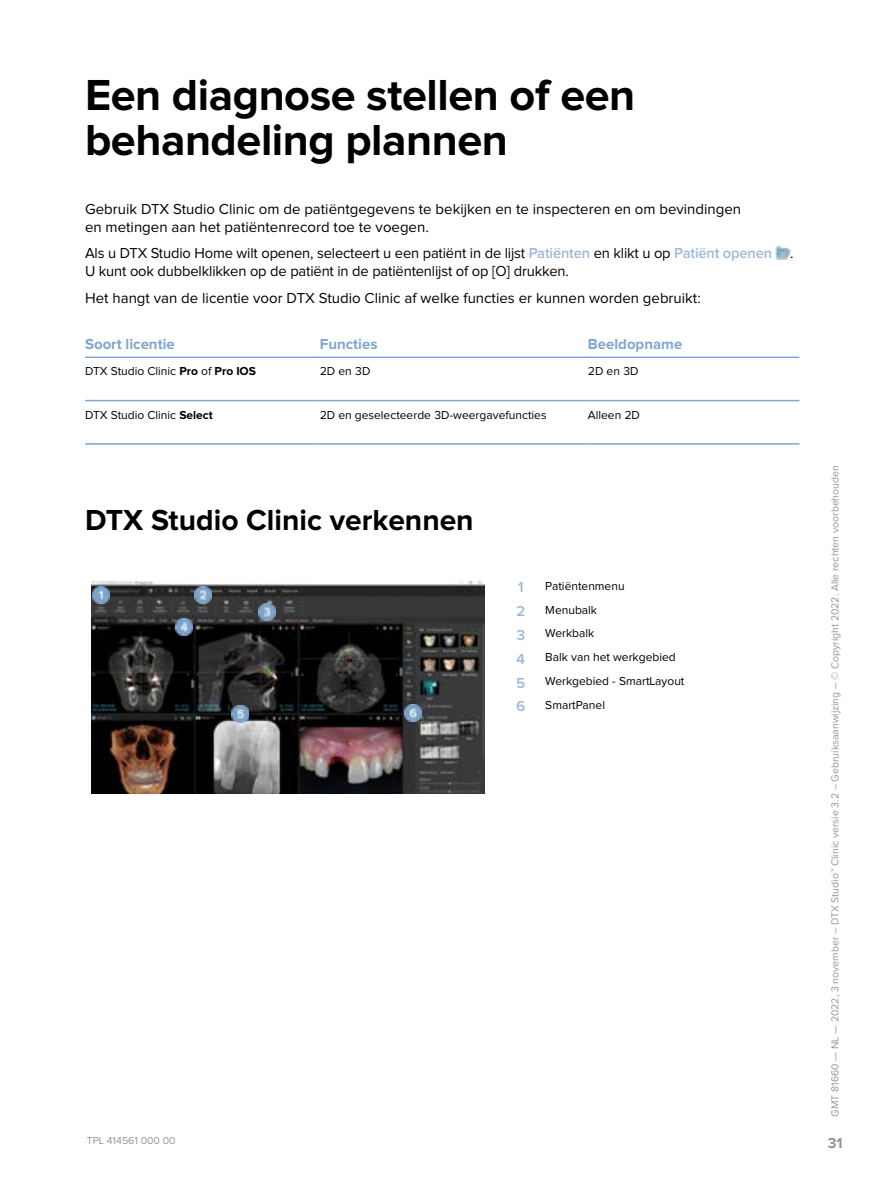
<style>
.page{position:relative;width:893px;height:1191px;background:#fff}
.page>*{position:absolute;margin:0;border:0;box-sizing:border-box;transform-origin:0 0}
.t1{font:700 45px/45px "Proxima Nova";letter-spacing:-.01em;color:#000}
.t2{font:700 30px "Proxima Nova";color:#000}
.t3{font:15px/18px "Proxima Nova";color:#000}
.t4{font:700 15px "Proxima Nova";color:#80a7cf}
.t5{font:600 15px "Proxima Nova";color:#9db9d9}
.t6{font:700 15px "Proxima Nova";color:#939598}
.t7{font:12px "Proxima Nova";color:#000}
.t8{font:10.5px "Proxima Nova";color:#969699}
.s1{font-weight:600;color:#9db9d9}
.s2{font-weight:700}
</style>
<div class="page">
<img style="left:776px;top:246px;width:14px;height:14px">
<hr style="left:85px;top:356px;width:235px;height:2px;background:#80a7cf">
<hr style="left:320px;top:356px;width:268px;height:2px;background:#80a7cf">
<hr style="left:588px;top:356px;width:211px;height:2px;background:#80a7cf">
<hr style="left:85px;top:400px;width:235px;height:1px;background:#80a7cf">
<hr style="left:320px;top:400px;width:268px;height:1px;background:#80a7cf">
<hr style="left:588px;top:400px;width:211px;height:1px;background:#80a7cf">
<hr style="left:85px;top:443px;width:235px;height:1px;background:#80a7cf">
<hr style="left:320px;top:443px;width:268px;height:1px;background:#80a7cf">
<hr style="left:588px;top:443px;width:211px;height:1px;background:#80a7cf">
<img style="left:91px;top:580px;width:394px;height:213px">
<img style="left:93px;top:586px;width:17px;height:17px">
<img style="left:194px;top:586px;width:17px;height:17px">
<img style="left:259px;top:603px;width:17px;height:17px">
<img style="left:175px;top:619px;width:17px;height:17px">
<img style="left:232px;top:705px;width:17px;height:17px">
<img style="left:405px;top:704px;width:17px;height:17px">
<h1 class="t1" style="left:85px;top:74px;width:552px">Een diagnose stellen of een behandeling plannen</h1>
<p class="t3" style="left:85px;top:200px;width:658px">Gebruik DTX Studio Clinic om de patiëntgegevens te bekijken en te inspecteren en om bevindingen en metingen aan het patiëntenrecord toe te voegen.</p>
<p class="t3" style="left:85px;top:245px;width:710px">Als u DTX Studio Home wilt openen, selecteert u een patiënt in de lijst <span class="s1">Patiënten</span> en klikt u op <span class="s1">Patiënt openen</span> .<br>U kunt ook dubbelklikken op de patiënt in de patiëntenlijst of op [O] drukken.</p>
<p class="t3" style="left:85px;top:289px;width:617px">Het hangt van de licentie voor DTX Studio Clinic af welke functies er kunnen worden gebruikt:</p>
<p class="t4" style="left:85px;top:337px;width:91px">Soort licentie</p>
<p class="t4" style="left:320px;top:337px;width:59px">Functies</p>
<p class="t4" style="left:588px;top:337px;width:96px">Beeldopname</p>
<p class="t7" style="left:85px;top:366px;width:172px">DTX Studio Clinic <span class="s2">Pro</span> of <span class="s2">Pro IOS</span></p>
<p class="t7" style="left:320px;top:366px;width:52px">2D en 3D</p>
<p class="t7" style="left:588px;top:366px;width:52px">2D en 3D</p>
<p class="t7" style="left:85px;top:409px;width:129px">DTX Studio Clinic <span class="s2">Select</span></p>
<p class="t7" style="left:320px;top:409px;width:228px">2D en geselecteerde 3D-weergavefuncties</p>
<p class="t7" style="left:588px;top:409px;width:54px">Alleen 2D</p>
<h2 class="t2" style="left:85px;top:506px;width:390px">DTX Studio Clinic verkennen</h2>
<p class="t5" style="left:516px;top:580px;width:11px">1</p>
<p class="t7" style="left:545px;top:580px;width:81px">Patiëntenmenu</p>
<p class="t5" style="left:516px;top:604px;width:11px">2</p>
<p class="t7" style="left:545px;top:604px;width:53px">Menubalk</p>
<p class="t5" style="left:516px;top:628px;width:11px">3</p>
<p class="t7" style="left:545px;top:628px;width:51px">Werkbalk</p>
<p class="t5" style="left:516px;top:652px;width:11px">4</p>
<p class="t7" style="left:545px;top:652px;width:132px">Balk van het werkgebied</p>
<p class="t5" style="left:516px;top:675px;width:11px">5</p>
<p class="t7" style="left:545px;top:675px;width:141px">Werkgebied - SmartLayout</p>
<p class="t5" style="left:516px;top:699px;width:11px">6</p>
<p class="t7" style="left:545px;top:699px;width:61px">SmartPanel</p>
<p class="t8" style="left:87px;top:1135px;width:90px">TPL 414561 000 00</p>
<p class="t8" style="left:830px;top:1116px;width:653px;rotate:-90deg">GMT 81660 — NL — 2022, 3 november – DTX Studio™ Clinic versie 3.2 – Gebruiksaanwijzing – © Copyright 2022. Alle rechten voorbehouden</p>
<p class="t6" style="left:828px;top:1135px;width:16px">31</p>
</div>
